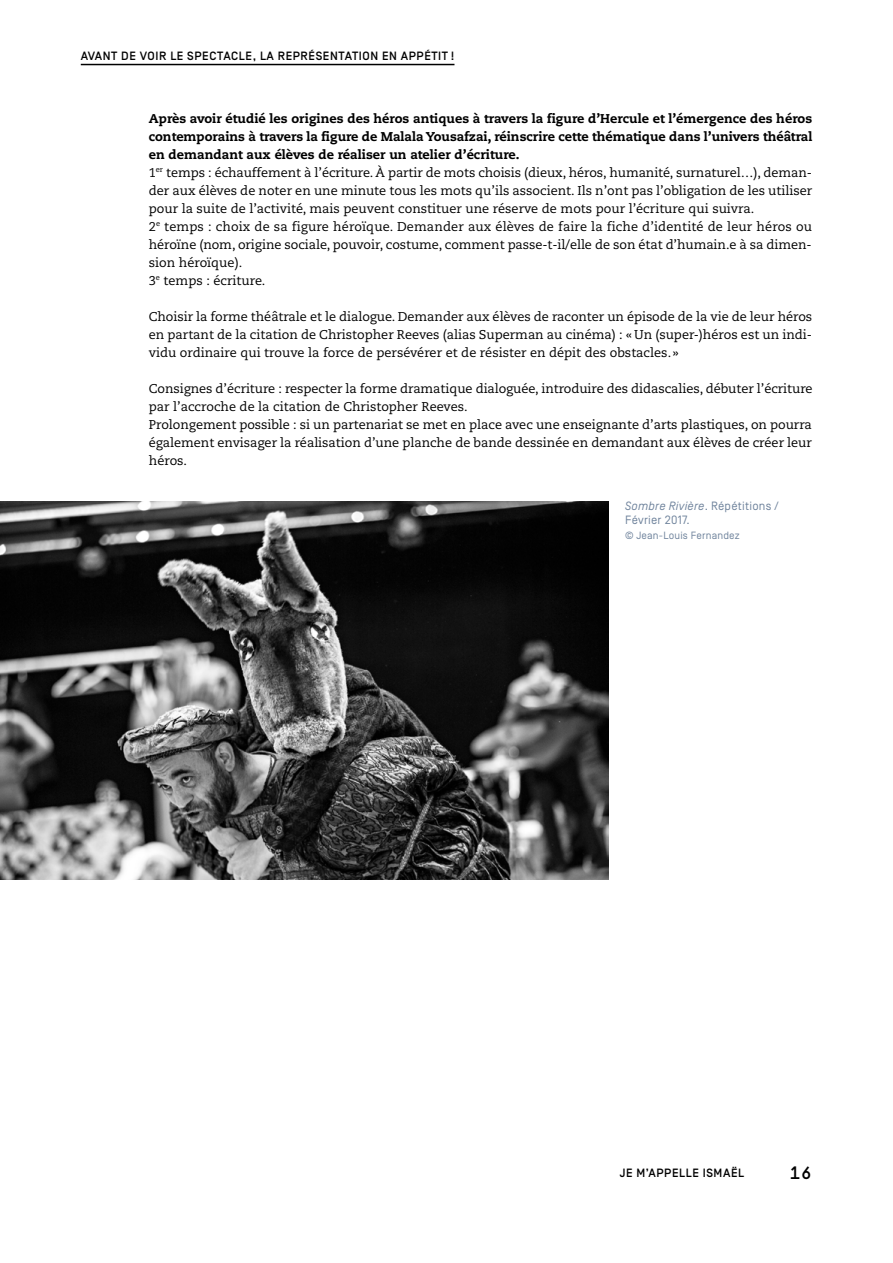
<style>
.page{position:relative;width:893px;height:1263px;background:#fff}
.page>*{position:absolute;margin:0;border:0;box-sizing:border-box;transform-origin:0 0}
.t1{font:500 18px "Simplon BP Mono";color:#000}
.t2{font:12.75px/18px "Caecilia LT Std";color:#000}
.t3{font:500 12px "Simplon BP";letter-spacing:.05em;color:#000}
.t4{font:12px/14.2px "Simplon BP Regular";letter-spacing:.02em;color:#6f839c}
.t5{font:10.5px "Simplon BP Regular";letter-spacing:.02em;color:#6f839c}
.s1{font-weight:800}
.s2{font-style:italic}
</style>
<div class="page">
<hr style="left:81px;top:64px;width:373px;height:1px;background:#000">
<img style="left:0;top:501px;width:608px;height:379px">
<p class="t3" style="left:81px;top:49px;width:16px">AVANT</p>
<p class="t3" style="left:121px;top:49px;width:27px">DE VOIR</p>
<p class="t3" style="left:170px;top:49px;width:26px">LE SPECTACLE</p>
<p class="t3" style="left:253px;top:49px;width:16px">, LAREPRÉSENTATION</p>
<p class="t3" style="left:382px;top:49px;width:26px">EN APPÉTIT</p>
<p class="t3" style="left:451px;top:49px;width:5px">!</p>
<p class="t2" style="left:149px;top:110px;width:665px"><span class="s1">Après avoir étudié les origines des héros antiques à travers la figure d’Hercule et l’émergence des héros contemporains à travers la figure de Malala Yousafzai, réinscrire cette thématique dans l’univers théâtral en demandant aux élèves de réaliser un atelier d’écriture.<br></span>1<sup>er</sup> temps : échauffement à l’écriture. À partir de mots choisis (dieux, héros, humanité, surnaturel…), deman&shy;der aux élèves de noter en une minute tous les mots qu’ils associent. Ils n’ont pas l’obligation de les utiliser pour la suite de l’activité, mais peuvent constituer une réserve de mots pour l’écriture qui suivra.<br>2<sup>e</sup> temps : choix de sa figure héroïque. Demander aux élèves de faire la fiche d’identité de leur héros ou héroïne (nom, origine sociale, pouvoir, costume, comment passe-t-il/elle de son état d’humain.e à sa dimen&shy;sion héroïque).<br>3<sup>e</sup> temps : écriture.</p>
<p class="t2" style="left:149px;top:308px;width:665px;text-align:justify">Choisir la forme théâtrale et le dialogue. Demander aux élèves de raconter un épisode de la vie de leur héros en partant de la citation de Christopher Reeves (alias Superman au cinéma) : «Un (super-)héros est un indi&shy;vidu ordinaire qui trouve la force de persévérer et de résister en dépit des obstacles.»</p>
<p class="t2" style="left:149px;top:380px;width:665px">Consignes d’écriture : respecter la forme dramatique dialoguée, introduire des didascalies, débuter l’écriture par l’accroche de la citation de Christopher Reeves.<br>Prolongement possible : si un partenariat se met en place avec une enseignante d’arts plastiques, on pourra également envisager la réalisation d’une planche de bande dessinée en demandant aux élèves de créer leur héros.</p>
<p class="t4" style="left:625px;top:498px;width:155px"><span class="s2">Sombre Rivière</span>. Répétitions /<br>Février 2017.</p>
<p class="t5" style="left:625px;top:529px;width:116px">© Jean-Louis Fernandez</p>
<p class="t3" style="left:620px;top:1166px;width:126px">JE M’APPELLE ISMAËL</p>
<h1 class="t1" style="left:789px;top:1161px;width:24px">16</h1>
</div>
